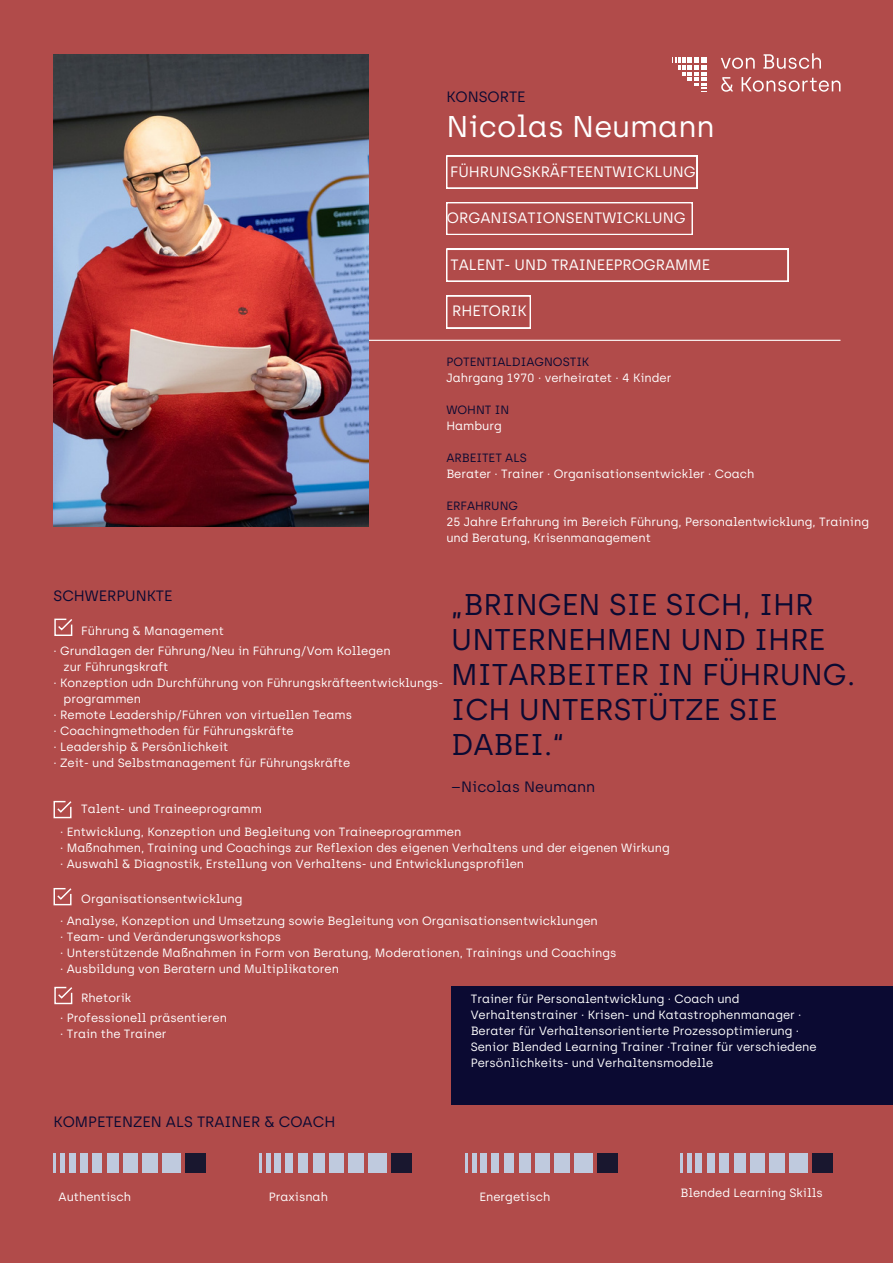
<style>
.page{position:relative;width:893px;height:1264px;background:#fff}
.page>*{position:absolute;margin:0;border:0;box-sizing:border-box;transform-origin:0 0}
.t1{font:30px/34.8px "Archia";color:#0b0a32}
.t2{font:30px "Archia";color:#fff}
.t3{font:15px "Archia";color:#fff}
.t4{font:15px "Archia";color:#0b0a32}
.t5{font:12px/16px "Archia";color:#fff}
.t6{font:12px "Archia";color:#0b0a32}
</style>
<div class="page">
<div style="left:0;top:0;width:892px;height:1262px;background:#b14b4a"></div>
<svg style="left:721px;top:58px;width:33px;height:11px"></svg>
<svg style="left:763px;top:53px;width:58px;height:16px"></svg>
<svg style="left:721px;top:77px;width:12px;height:15px"></svg>
<svg style="left:741px;top:77px;width:99px;height:15px"></svg>
<svg style="left:672px;top:58px;width:34px;height:34px"></svg>
<hr style="left:367px;top:340px;width:473px;height:1px;background:#fff">
<svg style="left:54px;top:618px;width:18px;height:18px"></svg>
<svg style="left:53px;top:800px;width:18px;height:18px"></svg>
<svg style="left:53px;top:888px;width:18px;height:17px"></svg>
<div style="left:451px;top:986px;width:441px;height:118px;background:#0b0a32"></div>
<div style="left:185px;top:1153px;width:20px;height:19px;background:#19172f"></div>
<div style="left:163px;top:1153px;width:18px;height:19px;background:#bfcade"></div>
<div style="left:142px;top:1153px;width:16px;height:19px;background:#bfcade"></div>
<div style="left:123px;top:1153px;width:14px;height:19px;background:#bfcade"></div>
<div style="left:107px;top:1153px;width:12px;height:19px;background:#bfcade"></div>
<div style="left:92px;top:1153px;width:10px;height:19px;background:#bfcade"></div>
<div style="left:80px;top:1153px;width:7px;height:19px;background:#bfcade"></div>
<div style="left:69px;top:1153px;width:6px;height:19px;background:#bfcade"></div>
<hr style="left:60px;top:1153px;width:4px;height:19px;background:#bfcade">
<hr style="left:53px;top:1153px;width:3px;height:19px;background:#bfcade">
<div style="left:391px;top:1153px;width:20px;height:19px;background:#19172f"></div>
<div style="left:368px;top:1153px;width:18px;height:19px;background:#bfcade"></div>
<div style="left:348px;top:1153px;width:16px;height:19px;background:#bfcade"></div>
<div style="left:329px;top:1153px;width:14px;height:19px;background:#bfcade"></div>
<div style="left:313px;top:1153px;width:12px;height:19px;background:#bfcade"></div>
<div style="left:298px;top:1153px;width:10px;height:19px;background:#bfcade"></div>
<div style="left:285px;top:1153px;width:8px;height:19px;background:#bfcade"></div>
<div style="left:275px;top:1153px;width:6px;height:19px;background:#bfcade"></div>
<hr style="left:266px;top:1153px;width:4px;height:19px;background:#bfcade">
<hr style="left:259px;top:1153px;width:3px;height:19px;background:#bfcade">
<div style="left:597px;top:1153px;width:20px;height:19px;background:#19172f"></div>
<div style="left:574px;top:1153px;width:18px;height:19px;background:#bfcade"></div>
<div style="left:554px;top:1153px;width:16px;height:19px;background:#bfcade"></div>
<div style="left:535px;top:1153px;width:14px;height:19px;background:#bfcade"></div>
<div style="left:518px;top:1153px;width:12px;height:19px;background:#bfcade"></div>
<div style="left:504px;top:1153px;width:10px;height:19px;background:#bfcade"></div>
<div style="left:491px;top:1153px;width:8px;height:19px;background:#bfcade"></div>
<div style="left:481px;top:1153px;width:6px;height:19px;background:#bfcade"></div>
<hr style="left:472px;top:1153px;width:4px;height:19px;background:#bfcade">
<svg style="left:465px;top:1153px;width:2px;height:19px"></svg>
<div style="left:812px;top:1153px;width:20px;height:19px;background:#19172f"></div>
<div style="left:789px;top:1153px;width:18px;height:19px;background:#bfcade"></div>
<div style="left:769px;top:1153px;width:16px;height:19px;background:#bfcade"></div>
<div style="left:750px;top:1153px;width:14px;height:19px;background:#bfcade"></div>
<div style="left:733px;top:1153px;width:12px;height:19px;background:#bfcade"></div>
<div style="left:719px;top:1153px;width:10px;height:19px;background:#bfcade"></div>
<div style="left:706px;top:1153px;width:8px;height:19px;background:#bfcade"></div>
<div style="left:696px;top:1153px;width:6px;height:19px;background:#bfcade"></div>
<hr style="left:687px;top:1153px;width:4px;height:19px;background:#bfcade">
<svg style="left:680px;top:1153px;width:2px;height:19px"></svg>
<img style="left:53px;top:54px;width:315px;height:472px">
<svg style="left:446px;top:156px;width:251px;height:32px"></svg>
<svg style="left:446px;top:249px;width:342px;height:32px"></svg>
<svg style="left:446px;top:202px;width:246px;height:33px"></svg>
<svg style="left:54px;top:986px;width:18px;height:18px"></svg>
<svg style="left:446px;top:296px;width:84px;height:32px"></svg>
<p class="t4" style="left:446px;top:88px;width:81px">KONSORTE</p>
<p class="t2" style="left:446px;top:108px;width:270px">Nicolas Neumann</p>
<p class="t3" style="left:450px;top:162px;width:247px">FÜHRUNGSKRÄFTEENTWICKLUNG</p>
<p class="t3" style="left:447px;top:209px;width:240px">ORGANISATIONSENTWICKLUNG</p>
<p class="t3" style="left:450px;top:256px;width:261px">TALENT- UND TRAINEEPROGRAMME</p>
<p class="t3" style="left:452px;top:302px;width:76px">RHETORIK</p>
<p class="t6" style="left:446px;top:354px;width:144px">POTENTIALDIAGNOSTIK</p>
<p class="t5" style="left:446px;top:369px;width:226px">Jahrgang 1970 · verheiratet · 4 Kinder</p>
<p class="t6" style="left:446px;top:402px;width:64px">WOHNT IN</p>
<p class="t5" style="left:446px;top:417px;width:57px">Hamburg</p>
<p class="t6" style="left:446px;top:450px;width:82px">ARBEITET ALS</p>
<p class="t5" style="left:446px;top:465px;width:310px">Berater · Trainer · Organisationsentwickler · Coach</p>
<p class="t6" style="left:446px;top:498px;width:73px">ERFAHRUNG</p>
<p class="t5" style="left:446px;top:513px;width:424px">25 Jahre Erfahrung im Bereich Führung, Personalentwicklung, Training</p>
<p class="t5" style="left:446px;top:529px;width:206px">und Beratung, Krisenmanagement</p>
<p class="t4" style="left:53px;top:586px;width:121px">SCHWERPUNKTE</p>
<p class="t5" style="left:81px;top:623px;width:144px">Führung &amp; Management</p>
<p class="t5" style="left:53px;top:643px;width:338px">· Grundlagen der Führung/Neu in Führung/Vom Kollegen</p>
<p class="t5" style="left:64px;top:659px;width:106px">zur Führungskraft</p>
<p class="t5" style="left:53px;top:675px;width:391px">· Konzeption udn Durchführung von Führungskräfteentwicklungs-</p>
<p class="t5" style="left:64px;top:691px;width:79px">programmen</p>
<p class="t5" style="left:53px;top:706px;width:300px">· Remote Leadership/Führen von virtuellen Teams</p>
<p class="t5" style="left:53px;top:722px;width:242px">· Coachingmethoden für Führungskräfte</p>
<p class="t5" style="left:53px;top:738px;width:176px">· Leadership &amp; Persönlichkeit</p>
<p class="t5" style="left:53px;top:754px;width:298px">· Zeit- und Selbstmanagement für Führungskräfte</p>
<p class="t5" style="left:81px;top:801px;width:182px">Talent- und Traineeprogramm</p>
<p class="t1" style="left:451px;top:587px;width:405px">„BRINGEN SIE SICH, IHR<br>UNTERNEHMEN UND IHRE<br>MITARBEITER IN FÜHRUNG.<br>ICH UNTERSTÜTZE SIE<br>DABEI.“</p>
<p class="t4" style="left:451px;top:777px;width:146px">–Nicolas Neumann</p>
<p class="t5" style="left:60px;top:823px;width:403px">· Entwicklung, Konzeption und Begleitung von Traineeprogrammen</p>
<p class="t5" style="left:60px;top:839px;width:611px">· Maßnahmen, Training und Coachings zur Reflexion des eigenen Verhaltens und der eigenen Wirkung</p>
<p class="t5" style="left:60px;top:855px;width:465px">· Auswahl &amp; Diagnostik, Erstellung von Verhaltens- und Entwicklungsprofilen</p>
<p class="t5" style="left:81px;top:890px;width:163px">Organisationsentwicklung</p>
<p class="t5" style="left:60px;top:912px;width:539px">· Analyse, Konzeption und Umsetzung sowie Begleitung von Organisationsentwicklungen</p>
<p class="t5" style="left:60px;top:928px;width:222px">· Team- und Veränderungsworkshops</p>
<p class="t5" style="left:60px;top:944px;width:558px">· Unterstützende Maßnahmen in Form von Beratung, Moderationen, Trainings und Coachings</p>
<p class="t5" style="left:60px;top:960px;width:280px">· Ausbildung von Beratern und Multiplikatoren</p>
<p class="t5" style="left:81px;top:989px;width:51px">Rhetorik</p>
<p class="t5" style="left:60px;top:1009px;width:168px">· Professionell präsentieren</p>
<p class="t5" style="left:60px;top:1025px;width:108px">· Train the Trainer</p>
<p class="t4" style="left:53px;top:1112px;width:283px">KOMPETENZEN ALS TRAINER &amp; COACH</p>
<p class="t5" style="left:470px;top:990px;width:347px">Trainer für Personalentwicklung · Coach und Verhaltenstrainer · Krisen- und Katastrophenmanager · Berater für Verhaltensorientierte Prozessoptimierung · Senior Blended Learning Trainer ·Trainer für verschiedene Persönlichkeits- und Verhaltensmodelle</p>
<p class="t5" style="left:59px;top:1188px;width:74px">Authentisch</p>
<p class="t5" style="left:269px;top:1188px;width:61px">Praxisnah</p>
<p class="t5" style="left:479px;top:1188px;width:73px">Energetisch</p>
<p class="t5" style="left:680px;top:1184px;width:144px">Blended Learning Skills</p>
</div>
